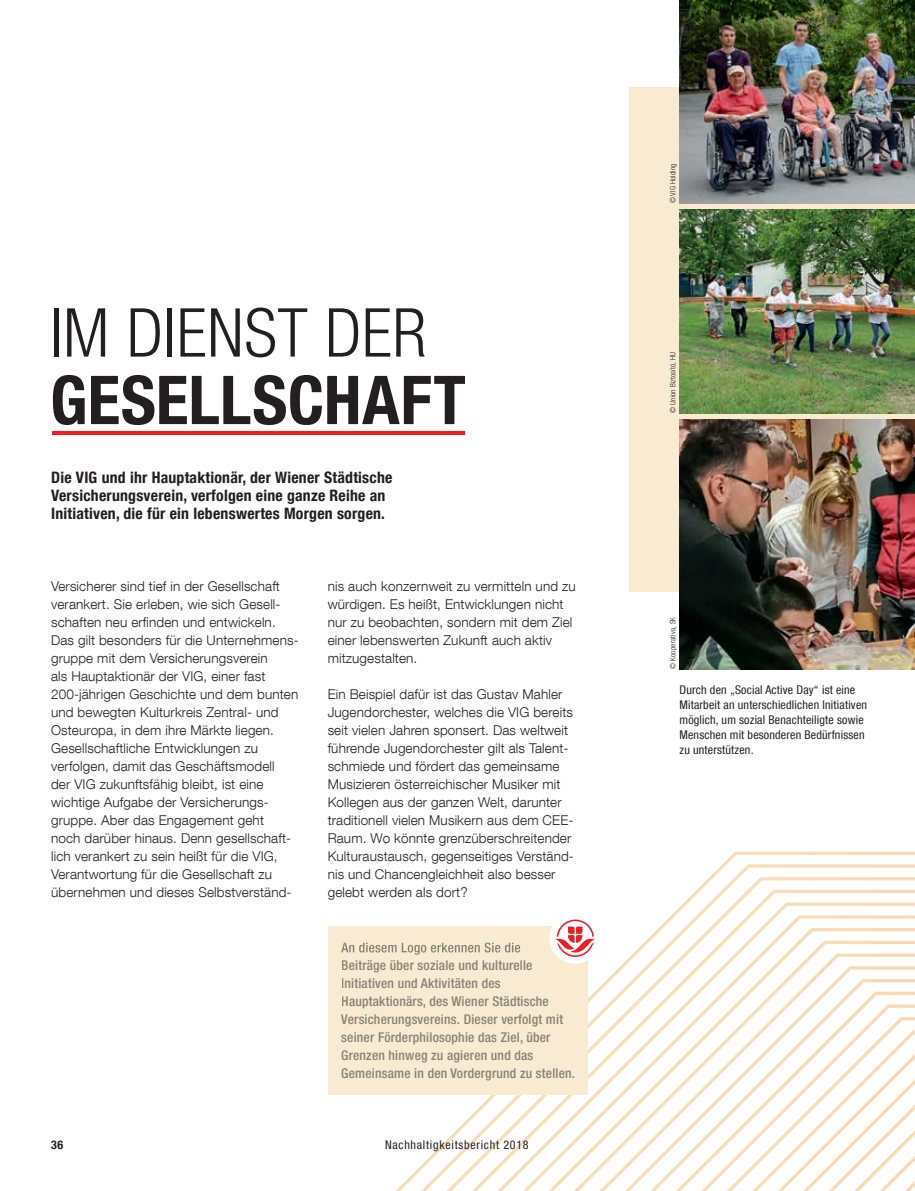
<style>
.page{position:relative;width:915px;height:1191px;background:#fff}
.page>*{position:absolute;margin:0;border:0;box-sizing:border-box;transform-origin:0 0}
.t1{font:700 condensed 67.5px "Helvetica Neue LT Com";letter-spacing:.005em;color:#231f20}
.t2{font:300 condensed 67.5px "Helvetica Neue LT Com";letter-spacing:.01em;color:#231f20}
.t3{font:700 condensed 15.75px/18px "Helvetica Neue LT Com";letter-spacing:.015em;color:#231f20}
.t4{font:300 13.5px/18px "Helvetica Neue LT Com";letter-spacing:.01em;color:#231f20}
.t5{font:500 condensed 13.5px/18px "Helvetica Neue LT Com";letter-spacing:.015em;color:#878174}
.t6{font:condensed 12px/15px "Helvetica Neue LT Com";letter-spacing:.015em;color:#231f20}
.t7{font:condensed 12px "Helvetica Neue LT Com";letter-spacing:.06em;color:#231f20}
.t8{font:700 condensed 12px "Helvetica Neue LT Com";color:#231f20}
.t9{font:300 condensed 7.5px "Helvetica Neue LT Com";letter-spacing:.02em;color:#231f20}
</style>
<div class="page">
<svg style="left:736px;top:902px;width:51px;height:51px"></svg>
<svg style="left:736px;top:953px;width:102px;height:38px"></svg>
<svg style="left:395px;top:853px;width:341px;height:338px"></svg>
<svg style="left:734px;top:851px;width:180px;height:4px"></svg>
<svg style="left:836px;top:953px;width:78px;height:3px"></svg>
<svg style="left:785px;top:902px;width:129px;height:4px"></svg>
<svg style="left:747px;top:864px;width:167px;height:3px"></svg>
<svg style="left:849px;top:966px;width:65px;height:3px"></svg>
<svg style="left:798px;top:915px;width:116px;height:3px"></svg>
<svg style="left:760px;top:877px;width:154px;height:3px"></svg>
<svg style="left:862px;top:979px;width:52px;height:3px"></svg>
<svg style="left:811px;top:928px;width:103px;height:3px"></svg>
<svg style="left:773px;top:890px;width:141px;height:3px"></svg>
<svg style="left:675px;top:991px;width:239px;height:200px"></svg>
<svg style="left:823px;top:940px;width:91px;height:4px"></svg>
<div style="left:629px;top:87px;width:285px;height:504px;background:#f9ebd2"></div>
<div style="left:327px;top:925px;width:260px;height:169px;background:#f9ebd2"></div>
<div style="left:549px;top:912px;width:51px;height:51px;background:#fff;border-radius:50%"></div>
<svg style="left:552px;top:917px;width:45px;height:42px"></svg>
<img style="left:679px;top:0;width:235px;height:204px">
<img style="left:679px;top:420px;width:235px;height:249px">
<img style="left:679px;top:210px;width:235px;height:203px">
<hr style="left:52px;top:431px;width:412px;height:3px;background:#ee1d23">
<svg style="left:341px;top:942px;width:179px;height:12px"></svg>
<h1 class="t2" style="left:50px;top:294px;width:377px">IM DIENST DER</h1>
<h1 class="t1" style="left:50px;top:360px;width:417px">GESELLSCHAFT</h1>
<p class="t3" style="left:51px;top:469px;width:343px">Die VIG und ihr Hauptaktionär, der Wiener Städtische<br>Versicherungsverein, verfolgen eine ganze Reihe an<br>Initiativen, die für ein lebenswertes Morgen sorgen.</p>
<p class="t4" style="left:51px;top:577px;width:249px">Versicherer sind tief in der Gesellschaft verankert. Sie erleben, wie sich Gesell&shy;schaften neu erfinden und entwickeln.<br>Das gilt besonders für die Unternehmens&shy;gruppe mit dem Versicherungsverein<br>als Hauptaktionär der VIG, einer fast<br>200- jährigen Geschichte und dem bunten und bewegten Kulturkreis Zentral- und Osteuropa, in dem ihre Märkte liegen.<br>Gesellschaftliche Entwicklungen zu verfolgen, damit das Geschäftsmodell<br>der VIG zukunftsfähig bleibt, ist eine wichtige Aufgabe der Versicherungs&shy;gruppe. Aber das Engagement geht<br>noch darüber hinaus. Denn gesellschaft&shy;lich verankert zu sein heißt für die VIG, Verantwortung für die Gesellschaft zu übernehmen und dieses Selbstverständ-</p>
<p class="t8" style="left:51px;top:1137px;width:14px">36</p>
<p class="t4" style="left:327px;top:577px;width:249px">nis auch konzernweit zu vermitteln und zu würdigen. Es heißt, Entwicklungen nicht nur zu beobachten, sondern mit dem Ziel einer lebenswerten Zukunft auch aktiv mitzugestalten.</p>
<p class="t4" style="left:327px;top:685px;width:248px">Ein Beispiel dafür ist das Gustav Mahler Jugendorchester, welches die VIG bereits seit vielen Jahren sponsert. Das weltweit führende Jugendorchester gilt als Talent&shy;schmiede und fördert das gemeinsame Musizieren österreichischer Musiker mit Kollegen aus der ganzen Welt, darunter traditionell vielen Musikern aus dem CEE-Raum. Wo könnte grenzüberschreitender Kulturaustausch, gegenseitiges Verständ&shy;nis und Chancengleichheit also besser gelebt werden als dort?</p>
<p class="t5" style="left:341px;top:956px;width:235px">Beiträge über soziale und kulturelle Initiativen und Aktivitäten des Hauptaktionärs, des Wiener Städtische Versicherungsvereins. Dieser verfolgt mit seiner Förderphilosophie das Ziel, über Grenzen hinweg zu agieren und das Gemeinsame in den Vordergrund zu stellen.</p>
<p class="t7" style="left:385px;top:1137px;width:145px">Nachhaltigkeitsbericht 2018</p>
<p class="t9" style="left:668px;top:203px;width:41px;rotate:-90deg">© VIG Holding</p>
<p class="t9" style="left:668px;top:413px;width:62px;rotate:-90deg">© Union Biztosító, HU</p>
<p class="t9" style="left:668px;top:669px;width:53px;rotate:-90deg">© Kooperativa, SK</p>
<p class="t6" style="left:679px;top:682px;width:189px">Durch den „Social Active Day“ ist eine Mitarbeit an unterschiedlichen Initiativen möglich, um sozial Benachteiligte sowie Menschen mit besonderen Bedürfnissen zu unterstützen.</p>
</div>
